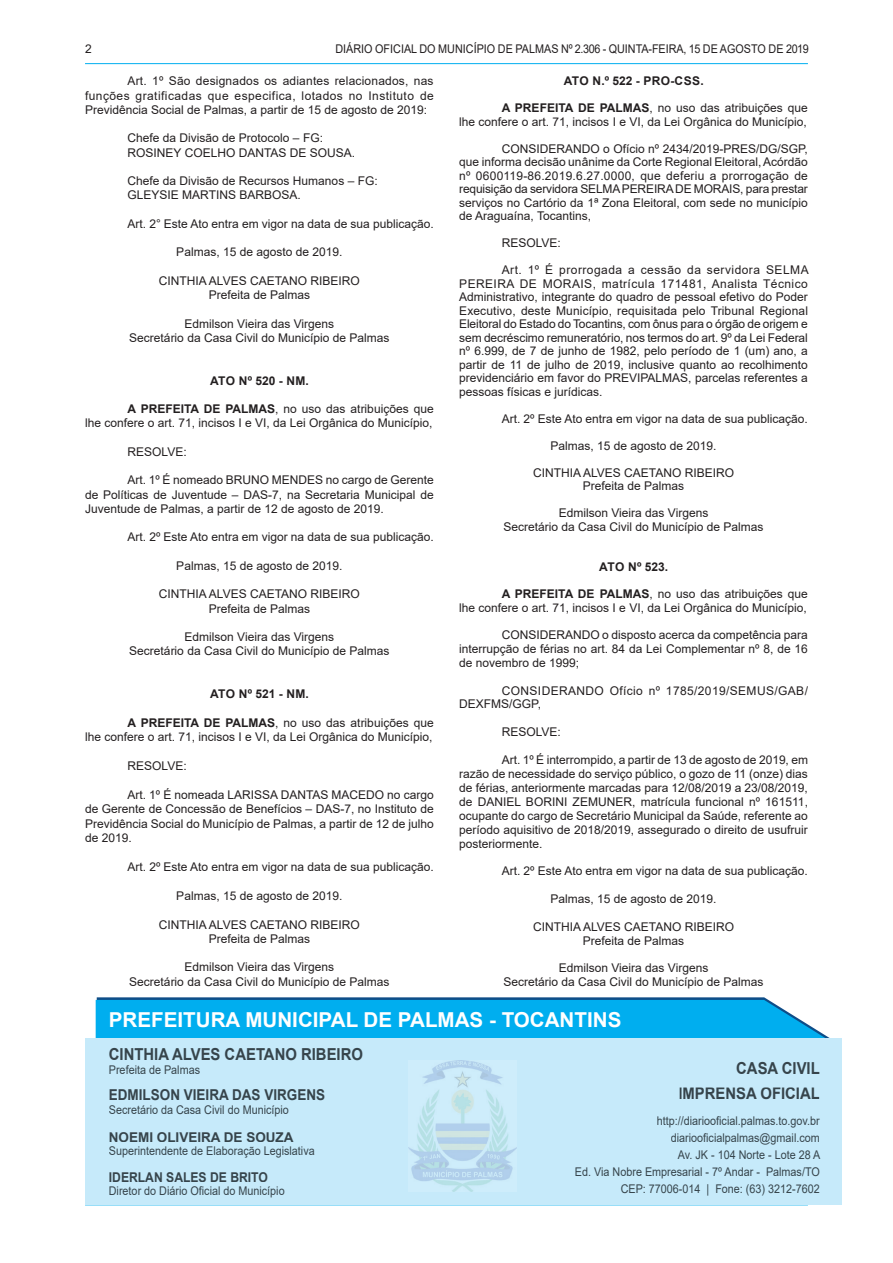
<style>
.page{position:relative;width:893px;height:1263px;background:#fff}
.page>*{position:absolute;margin:0;border:0;box-sizing:border-box;transform-origin:0 0}
.t1{font:700 20.55px "Arial";color:#fff}
.t2{font:700 16.5px/25.7px "Arial";color:#36444b;text-align:right;scale:.9 1}
.t3{font:700 15px "Arial";color:#36444b;scale:.9 1}
.t4{font:700 13.5px "Arial";color:#36444b}
.t5{font:700 13.5px "Arial";color:#36444b;scale:.9 1}
.t6{font:12px/13.5px "Arial";color:#231f20;text-align:center}
.t7{font:12px/17.1px "Arial";color:#36444b;text-align:right;scale:.9 1}
.t8{font:12px "Arial";color:#231f20;scale:.9 1}
.t9{font:700 12px "Arial";letter-spacing:.015em;color:#231f20}
.t10{font:12px/13.8px "Arial";letter-spacing:.03em;color:#231f20}
.s1{font-weight:700}
</style>
<div class="page">
<hr style="left:85px;top:63px;width:723px;height:1px;background:#00aeef">
<hr style="left:85px;top:1204px;width:723px;height:1px;background:#00aeef">
<svg style="left:96px;top:997px;width:734px;height:41px;background:#0eace9"></svg>
<div style="left:85px;top:1038px;width:757px;height:166px;background:#c6eafa"></div>
<img style="left:408px;top:1061px;width:108px;height:130px">
<p class="t6" style="left:85px;top:42px;width:8px">2</p>
<p class="t8" style="left:335px;top:40px;width:528px">DIÁRIO OFICIAL DO MUNICÍPIO DE PALMAS Nº 2.306 - QUINTA-FEIRA, 15 DE AGOSTO DE 2019</p>
<p class="t6" style="left:85px;top:74px;width:350px;line-height:14.2px;text-align:justify;text-indent:43px">Art. 1º São designados os adiantes relacionados, nas funções gratificadas que especifica, lotados no Instituto de Previdência Social de Palmas, a partir de 15 de agosto de 2019:</p>
<p class="t6" style="left:128px;top:131px;width:229px;line-height:14.2px;text-align:left">Chefe da Divisão de Protocolo – FG:<br>ROSINEY COELHO DANTAS DE SOUSA.</p>
<p class="t6" style="left:128px;top:174px;width:252px;line-height:14.2px;text-align:left">Chefe da Divisão de Recursos Humanos – FG:<br>GLEYSIE MARTINS BARBOSA.</p>
<p class="t6" style="left:128px;top:217px;width:308px">Art. 2° Este Ato entra em vigor na data de sua publicação.</p>
<p class="t6" style="left:176px;top:245px;width:168px">Palmas, 15 de agosto de 2019.</p>
<p class="t6" style="left:159px;top:273px;width:202px;line-height:14.2px">CINTHIA ALVES CAETANO RIBEIRO<br>Prefeita de Palmas</p>
<p class="t6" style="left:129px;top:316px;width:262px;line-height:14.2px">Edmilson Vieira das Virgens<br>Secretário da Casa Civil do Município de Palmas</p>
<p class="t9" style="left:210px;top:372px;width:100px">ATO Nº 520 - NM.</p>
<p class="t6" style="left:85px;top:402px;width:350px;line-height:14.2px;text-align:right"><span class="s1">A PREFEITA DE PALMAS</span>, no uso das atribuições que<br>lhe confere o art. 71, incisos I e VI, da Lei Orgânica do Município,</p>
<p class="t6" style="left:128px;top:445px;width:61px">RESOLVE:</p>
<p class="t6" style="left:85px;top:473px;width:350px;line-height:14.2px;text-align:justify;text-indent:43px">Art. 1º É nomeado BRUNO MENDES no cargo de Gerente de Políticas de Juventude – DAS-7, na Secretaria Municipal de Juventude de Palmas, a partir de 12 de agosto de 2019.</p>
<p class="t6" style="left:128px;top:530px;width:308px">Art. 2º Este Ato entra em vigor na data de sua publicação.</p>
<p class="t6" style="left:176px;top:559px;width:168px">Palmas, 15 de agosto de 2019.</p>
<p class="t6" style="left:159px;top:587px;width:202px;line-height:14.2px">CINTHIA ALVES CAETANO RIBEIRO<br>Prefeita de Palmas</p>
<p class="t6" style="left:129px;top:630px;width:262px;line-height:14.2px">Edmilson Vieira das Virgens<br>Secretário da Casa Civil do Município de Palmas</p>
<p class="t9" style="left:210px;top:685px;width:100px">ATO Nº 521 - NM.</p>
<p class="t6" style="left:85px;top:715px;width:350px;line-height:14.4px;text-align:right"><span class="s1">A PREFEITA DE PALMAS</span>, no uso das atribuições que<br>lhe confere o art. 71, incisos I e VI, da Lei Orgânica do Município,</p>
<p class="t6" style="left:128px;top:759px;width:61px">RESOLVE:</p>
<p class="t6" style="left:85px;top:787px;width:350px;line-height:14.4px;text-align:justify;text-indent:43px">Art. 1º É nomeada LARISSA DANTAS MACEDO no cargo de Gerente de Concessão de Benefícios – DAS-7, no Instituto de Previdência Social do Município de Palmas, a partir de 12 de julho de 2019.</p>
<p class="t6" style="left:128px;top:860px;width:308px">Art. 2º Este Ato entra em vigor na data de sua publicação.</p>
<p class="t6" style="left:176px;top:889px;width:168px">Palmas, 15 de agosto de 2019.</p>
<p class="t6" style="left:159px;top:917px;width:202px;line-height:14.2px">CINTHIA ALVES CAETANO RIBEIRO<br>Prefeita de Palmas</p>
<p class="t6" style="left:129px;top:960px;width:262px;line-height:14.2px">Edmilson Vieira das Virgens<br>Secretário da Casa Civil do Município de Palmas</p>
<p class="t9" style="left:564px;top:73px;width:141px">ATO N.º 522 - PRO-CSS.</p>
<p class="t6" style="left:459px;top:101px;width:350px;text-align:right"><span class="s1">A PREFEITA DE PALMAS</span>, no uso das atribuições que<br>lhe confere o art. 71, incisos I e VI, da Lei Orgânica do Município,</p>
<p class="t6" style="left:459px;top:142px;width:350px;text-align:justify;text-indent:43px">CONSIDERANDO o Ofício nº 2434/2019-PRES/DG/SGP, que informa decisão unânime da Corte Regional Eleitoral, Acórdão nº 0600119-86.2019.6.27.0000, que deferiu a prorrogação de requisição da servidora SELMA PEREIRA DE MORAIS, para prestar serviços no Cartório da 1ª Zona Eleitoral, com sede no município de Araguaína, Tocantins,</p>
<p class="t6" style="left:502px;top:236px;width:61px">RESOLVE:</p>
<p class="t6" style="left:459px;top:263px;width:351px;text-align:justify;text-indent:43px">Art. 1º É prorrogada a cessão da servidora SELMA PEREIRA DE MORAIS, matrícula 171481, Analista Técnico Administrativo, integrante do quadro de pessoal efetivo do Poder Executivo, deste Município, requisitada pelo Tribunal Regional Eleitoral do Estado do Tocantins, com ônus para o órgão de origem e sem decréscimo remuneratório, nos termos do art. 9º da Lei Federal nº 6.999, de 7 de junho de 1982, pelo período de 1 (um) ano, a partir de 11 de julho de 2019, inclusive quanto ao recolhimento previdenciário em favor do PREVIPALMAS, parcelas referentes a pessoas físicas e jurídicas.</p>
<p class="t6" style="left:502px;top:412px;width:308px">Art. 2º Este Ato entra em vigor na data de sua publicação.</p>
<p class="t6" style="left:550px;top:439px;width:168px">Palmas, 15 de agosto de 2019.</p>
<p class="t6" style="left:533px;top:466px;width:202px">CINTHIA ALVES CAETANO RIBEIRO<br>Prefeita de Palmas</p>
<p class="t6" style="left:503px;top:506px;width:262px">Edmilson Vieira das Virgens<br>Secretário da Casa Civil do Município de Palmas</p>
<p class="t9" style="left:599px;top:559px;width:70px">ATO Nº 523.</p>
<p class="t6" style="left:459px;top:587px;width:350px;text-align:right"><span class="s1">A PREFEITA DE PALMAS</span>, no uso das atribuições que<br>lhe confere o art. 71, incisos I e VI, da Lei Orgânica do Município,</p>
<p class="t6" style="left:459px;top:628px;width:350px;line-height:14px;text-align:justify;text-indent:43px">CONSIDERANDO o disposto acerca da competência para interrupção de férias no art. 84 da Lei Complementar nº 8, de 16 de novembro de 1999;</p>
<p class="t10" style="left:459px;top:683px;width:350px;text-indent:43px">CONSIDERANDO Ofício nº 1785/2019/SEMUS/GAB/<br>DEXFMS/GGP,</p>
<p class="t6" style="left:502px;top:725px;width:61px">RESOLVE:</p>
<p class="t6" style="left:459px;top:752px;width:350px;line-height:14px;text-align:justify;text-indent:43px">Art. 1º É interrompido, a partir de 13 de agosto de 2019, em razão de necessidade do serviço público, o gozo de 11 (onze) dias de férias, anteriormente marcadas para 12/08/2019 a 23/08/2019, de DANIEL BORINI ZEMUNER, matrícula funcional nº 161511, ocupante do cargo de Secretário Municipal da Saúde, referente ao período aquisitivo de 2018/2019, assegurado o direito de usufruir posteriormente.</p>
<p class="t6" style="left:502px;top:864px;width:308px">Art. 2º Este Ato entra em vigor na data de sua publicação.</p>
<p class="t6" style="left:550px;top:892px;width:168px">Palmas, 15 de agosto de 2019.</p>
<p class="t6" style="left:533px;top:920px;width:202px;line-height:14px">CINTHIA ALVES CAETANO RIBEIRO<br>Prefeita de Palmas</p>
<p class="t6" style="left:503px;top:961px;width:262px">Edmilson Vieira das Virgens<br>Secretário da Casa Civil do Município de Palmas</p>
<h1 class="t1" style="left:109px;top:1005px;width:514px">PREFEITURA MUNICIPAL DE PALMAS - TOCANTINS</h1>
<h2 class="t2" style="left:109px;top:1042px;width:284px">CINTHIA ALVES CAETANO RIBEIRO</h2>
<p class="t7" style="left:109px;top:1061px;width:103px">Prefeita de Palmas</p>
<p class="t3" style="left:109px;top:1084px;width:242px">EDMILSON VIEIRA DAS VIRGENS</p>
<p class="t7" style="left:109px;top:1101px;width:202px">Secretário da Casa Civil do Município</p>
<p class="t4" style="left:109px;top:1127px;width:186px">NOEMI OLIVEIRA DE SOUZA</p>
<p class="t7" style="left:109px;top:1142px;width:230px">Superintendente de Elaboração Legislativa</p>
<p class="t5" style="left:109px;top:1167px;width:178px">IDERLAN SALES DE BRITO</p>
<p class="t7" style="left:109px;top:1182px;width:197px">Diretor do Diário Oficial do Município</p>
<h2 class="t2" style="left:678px;top:1055px;width:159px">CASA CIVIL<br>IMPRENSA OFICIAL</h2>
<p class="t7" style="left:575px;top:1112px;width:274px">http://diariooficial.palmas.to.gov.br diariooficialpalmas@gmail.com<br>Av. JK - 104 Norte - Lote 28 A<br>Ed. Via Nobre Empresarial - 7º Andar - Palmas/TO CEP: 77006-014 | Fone: (63) 3212-7602</p>
</div>
